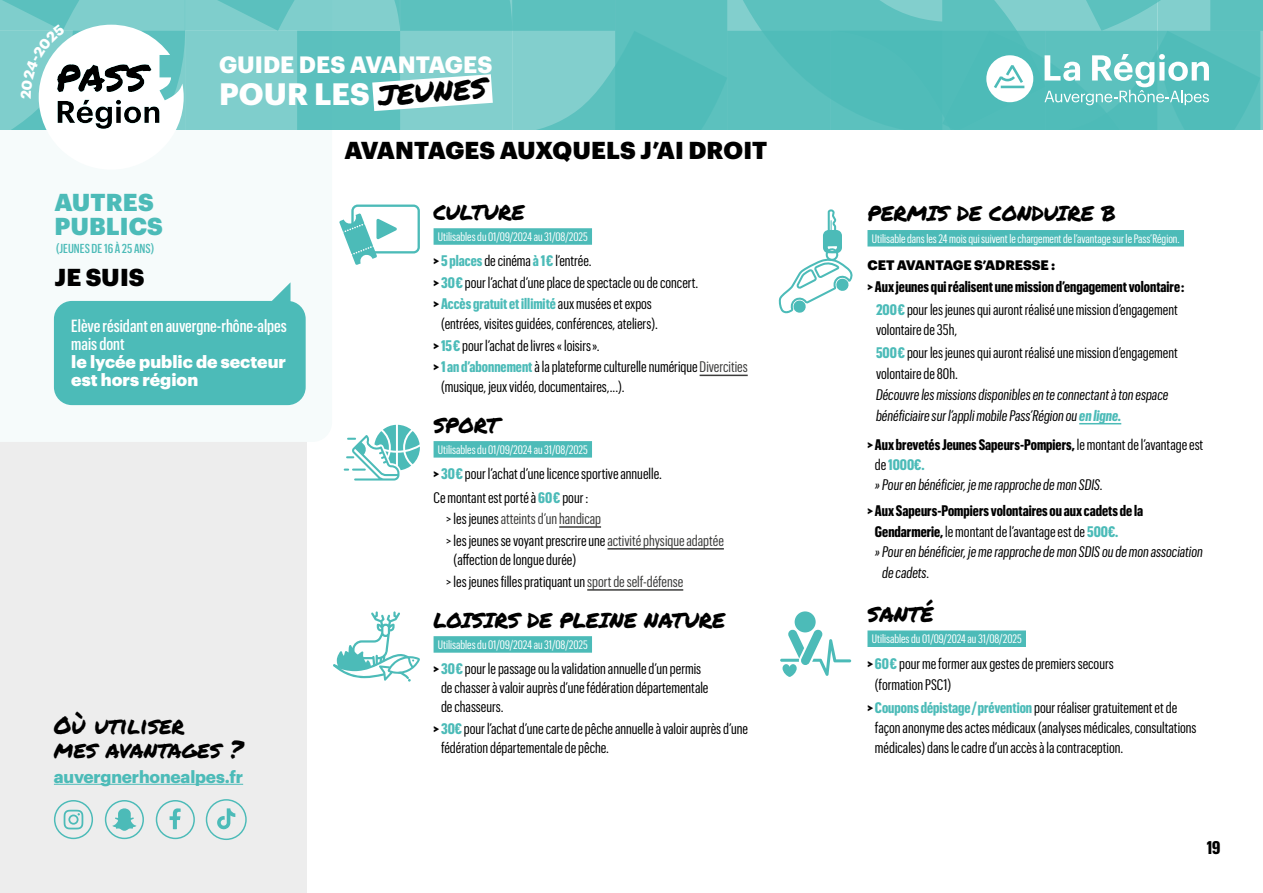
<style>
.page{position:relative;width:1263px;height:893px;background:#fff}
.page>*{position:absolute;margin:0;border:0;box-sizing:border-box;transform-origin:0 0}
.t1{font:700 30.3px "Graphik";color:#fff}
.t2{font:28.2px "Permanent Marker";color:#000}
.t3{font:900 24px "Graphik";letter-spacing:.005em;color:#000}
.t4{font:24px/24px "Permanent Marker";color:#000}
.t5{font:900 24px/24px "Graphik";letter-spacing:.005em;color:#4cbbb8}
.t6{font:700 23.1px "Graphik";color:#fff}
.t7{font:21px "Permanent Marker";letter-spacing:-.01em;color:#000}
.t8{font:700 18px "Graphik X Cond";color:#000}
.t9{font:500 17.25px/18px "Graphik X Cond";color:#fff}
.t10{font:900 17.25px/18px "Graphik";color:#fff}
.t11{font:700 17.1px "Graphik";letter-spacing:-.01em;color:#4cbbb8}
.t12{font:15px/21.8px "Graphik X Cond";color:#000}
.t13{font:italic 15px/20.4px "Graphik X Cond";color:#000}
.t14{font:700 15px/23px "Graphik X Cond";color:#000;text-align:center}
.t15{font:15px/21.9px "Graphik X Cond";color:#3c3c3b}
.t16{font:900 13.5px "Graphik";letter-spacing:-.005em;color:#000}
.t17{font:500 12.75px "Graphik X Cond";color:#4cbbb8}
.t18{font:12px "Graphik X Cond";color:#fff}
.s1{font-weight:900}
.s2{font-weight:700;color:#4cbbb8}
.s3{color:#3c3c3b}
.s4{color:#000}
.s5{color:#4cbbb8}
.s6{font-weight:400}
.s7{font-weight:900;font-style:normal}
.s8{font-weight:700;font-style:normal}
.s9{font-style:normal}
.s10{font-weight:700;font-style:normal;color:#4cbbb8}
.s11{font-weight:700}
</style>
<div class="page">
<div style="left:0;top:385px;width:306px;height:508px;background:#ededed"></div>
<div style="left:0;top:282px;width:306px;height:160px;background:#f6fbfb"></div>
<div style="left:105px;top:800px;width:39px;height:39px;border:1px solid #4cbbb8;border-radius:50%"></div>
<svg style="left:112px;top:808px;width:24px;height:23px"></svg>
<svg style="left:64px;top:810px;width:19px;height:19px"></svg>
<div style="left:54px;top:800px;width:39px;height:39px;border:1px solid #4cbbb8;border-radius:50%"></div>
<div style="left:206px;top:799px;width:41px;height:41px;border:1px solid #4cbbb8;border-radius:50%"></div>
<svg style="left:217px;top:808px;width:18px;height:21px"></svg>
<div style="left:156px;top:800px;width:39px;height:39px;border:1px solid #4cbbb8;border-radius:50%"></div>
<svg style="left:170px;top:808px;width:11px;height:21px"></svg>
<div style="left:54px;top:301px;width:252px;height:104px;background:#4cbbb8;border-radius:18px"></div>
<svg style="left:262px;top:282px;width:28px;height:19px"></svg>
<div style="left:795px;top:611px;width:21px;height:21px;background:#4cbbb8;border-radius:50%"></div>
<svg style="left:780px;top:629px;width:71px;height:48px"></svg>
<svg style="left:344px;top:425px;width:76px;height:56px"></svg>
<svg style="left:339px;top:205px;width:81px;height:60px"></svg>
<div style="left:434px;top:228px;width:158px;height:17px;background:#4cbbb8"></div>
<hr style="left:700px;top:375px;width:48px;height:1px;background:#3c3c3b">
<div style="left:434px;top:441px;width:158px;height:17px;background:#4cbbb8"></div>
<hr style="left:559px;top:526px;width:42px;height:2px;background:#3c3c3b">
<hr style="left:607px;top:548px;width:117px;height:2px;background:#3c3c3b">
<hr style="left:587px;top:589px;width:96px;height:2px;background:#3c3c3b">
<div style="left:434px;top:636px;width:158px;height:17px;background:#4cbbb8"></div>
<div style="left:867px;top:230px;width:317px;height:17px;background:#4cbbb8"></div>
<hr style="left:1079px;top:423px;width:42px;height:1px;background:#4cbbb8">
<div style="left:867px;top:630px;width:159px;height:17px;background:#4cbbb8"></div>
<svg style="left:778px;top:209px;width:75px;height:105px"></svg>
<hr style="left:54px;top:784px;width:189px;height:1px;background:#4cbbb8">
<svg style="left:333px;top:611px;width:87px;height:71px"></svg>
<svg style="left:0;top:0;width:1263px;height:130px;background:#73c7c5"></svg>
<h3 class="t6" style="left:219px;top:47px;width:275px">GUIDE DES AVANTAGES</h3>
<h1 class="t1" style="left:219px;top:70px;width:152px">POUR LES</h1>
<h2 class="t2" style="left:376px;top:75px;width:111px;rotate:-4deg">JEUNES</h2>
<h3 class="t5" style="left:54px;top:189px;width:110px">AUTRES<br>PUBLICS</h3>
<p class="t17" style="left:56px;top:240px;width:100px">(JEUNES DE 16 À 25 ANS)</p>
<h3 class="t3" style="left:55px;top:259px;width:92px">JE SUIS</h3>
<p class="t9" style="left:71px;top:316px;width:217px">Elève résidant en auvergne-rhône-alpes mais dont</p>
<p class="t10" style="left:71px;top:351px;width:216px">le lycée public de secteur est hors région</p>
<h3 class="t4" style="left:54px;top:713px;width:191px">Où utiliser<br>mes avantages ?</h3>
<p class="t11" style="left:54px;top:763px;width:191px">auvergnerhonealpes.fr</p>
<h3 class="t3" style="left:344px;top:132px;width:424px">AVANTAGES AUXQUELS J’AI DROIT</h3>
<h3 class="t7" style="left:434px;top:197px;width:93px">CULTURE</h3>
<p class="t18" style="left:438px;top:229px;width:151px">Utilisables du 01/09/2024 au 31/08/2025</p>
<p class="t12" style="left:434px;top:248px;width:266px"><span class="s1">&gt;</span> <span class="s2">5 places</span> de cinéma <span class="s2">à 1 €</span> l’entrée.<br><span class="s1">&gt;</span> <span class="s2">30 €</span> pour l’achat d’une place de spectacle ou de concert. <span class="s1">&gt;</span> <span class="s2">Accès gratuit et illimité</span> aux musées et expos</p>
<p class="t12" style="left:434px;top:311px;width:316px;text-indent:7px">(entrées, visites guidées, conférences, ateliers).<br><span class="s1">&gt;</span> <span class="s2">15 €</span> pour l’achat de livres « loisirs ».<br><span class="s1">&gt;</span> <span class="s2">1 an d’abonnement</span> à la plateforme culturelle numérique <span class="s3">Divercities</span></p>
<p class="t12" style="left:441px;top:374px;width:185px">(musique, jeux vidéo, documentaires,...).</p>
<h3 class="t7" style="left:434px;top:410px;width:67px">SPORT</h3>
<p class="t18" style="left:438px;top:441px;width:151px">Utilisables du 01/09/2024 au 31/08/2025</p>
<p class="t12" style="left:434px;top:460px;width:230px;line-height:24.8px"><span class="s1">&gt;</span> <span class="s2">30 €</span> pour l’achat d’une licence sportive annuelle.<br>Ce montant est porté à <span class="s2">60 €</span> pour :</p>
<p class="t15" style="left:446px;top:507px;width:279px"><span class="s4">&gt; les jeunes</span> atteints d’un handicap<br><span class="s4">&gt; les jeunes se voyant prescrire une</span> activité physique adaptée</p>
<p class="t12" style="left:446px;top:548px;width:238px;text-indent:7px">(affection de longue durée)<br>&gt; les jeunes filles pratiquant un <span class="s3">sport de self-défense</span></p>
<h3 class="t7" style="left:434px;top:605px;width:293px">LOISIRS DE PLEINE NATURE</h3>
<p class="t18" style="left:438px;top:636px;width:151px">Utilisables du 01/09/2024 au 31/08/2025</p>
<p class="t12" style="left:441px;top:658px;width:269px;line-height:19.2px;text-indent:-7px"><span class="s1">&gt;</span> <span class="s2">30 €</span> pour le passage ou la validation annuelle d’un permis de chasser à valoir auprès d’une fédération départementale de chasseurs.</p>
<p class="t12" style="left:441px;top:718px;width:309px;line-height:19.2px;text-indent:-7px"><span class="s1">&gt;</span> <span class="s2">30€</span> pour l’achat d’une carte de pêche annuelle à valoir auprès d’une fédération départementale de pêche.</p>
<h3 class="t7" style="left:867px;top:198px;width:250px">PERMIS DE CONDUIRE B</h3>
<p class="t18" style="left:872px;top:230px;width:309px">Utilisable dans les 24 mois qui suivent le chargement de l’avantage sur le Pass’Région.</p>
<p class="t16" style="left:867px;top:255px;width:189px">CET AVANTAGE S’ADRESSE :</p>
<p class="t14" style="left:867px;top:274px;width:318px"><span class="s1">&gt;</span> Aux jeunes qui réalisent une mission d’engagement volontaire :<br><span class="s5">200 €</span> <span class="s6">pour les jeunes qui auront réalisé une mission d’engagement</span></p>
<p class="t12" style="left:876px;top:317px;width:303px;line-height:23px">volontaire de 35h,<br><span class="s2">500 €</span> pour les jeunes qui auront réalisé une mission d’engagement</p>
<p class="t12" style="left:876px;top:361px;width:83px">volontaire de 80h.</p>
<p class="t13" style="left:876px;top:384px;width:294px">Découvre les missions disponibles en te connectant à ton espace bénéficiaire sur l’appli mobile Pass’Région ou <span class="s2">en ligne.</span></p>
<p class="t13" style="left:875px;top:433px;width:330px;text-indent:-7px"><span class="s7">&gt;</span> <span class="s8">Aux brevetés Jeunes Sapeurs-Pompiers,</span> <span class="s9">le montant de l’avantage est de</span><span class="s10">1000€.<br></span>» Pour en bénéficier, je me rapproche de mon SDIS.</p>
<p class="t14" style="left:867px;top:498px;width:277px"><span class="s1">&gt;</span> Aux Sapeurs-Pompiers volontaires ou aux cadets de la</p>
<p class="t12" style="left:875px;top:520px;width:245px"><span class="s11">Gendarmerie,</span> le montant de l’avantage est de <span class="s2">500€.</span></p>
<p class="t13" style="left:875px;top:541px;width:329px">» Pour en bénéficier, je me rapproche de mon SDIS ou de mon association</p>
<p class="t13" style="left:882px;top:561px;width:49px">de cadets.</p>
<h3 class="t7" style="left:867px;top:598px;width:68px">SANTÉ</h3>
<p class="t18" style="left:872px;top:631px;width:151px">Utilisables du 01/09/2024 au 31/08/2025</p>
<p class="t12" style="left:875px;top:653px;width:240px;line-height:20.4px;text-indent:-7px"><span class="s1">&gt;</span> <span class="s2">60 €</span> pour me former aux gestes de premiers secours (formation PSC1)</p>
<p class="t12" style="left:875px;top:696px;width:323px;line-height:20.4px;text-indent:-7px"><span class="s1">&gt;</span> <span class="s2">Coupons dépistage / prévention</span> pour réaliser gratuitement et de façon anonyme des actes médicaux (analyses médicales, consultations médicales) dans le cadre d’un accès à la contraception.</p>
<p class="t8" style="left:1207px;top:834px;width:15px">19</p>
</div>
